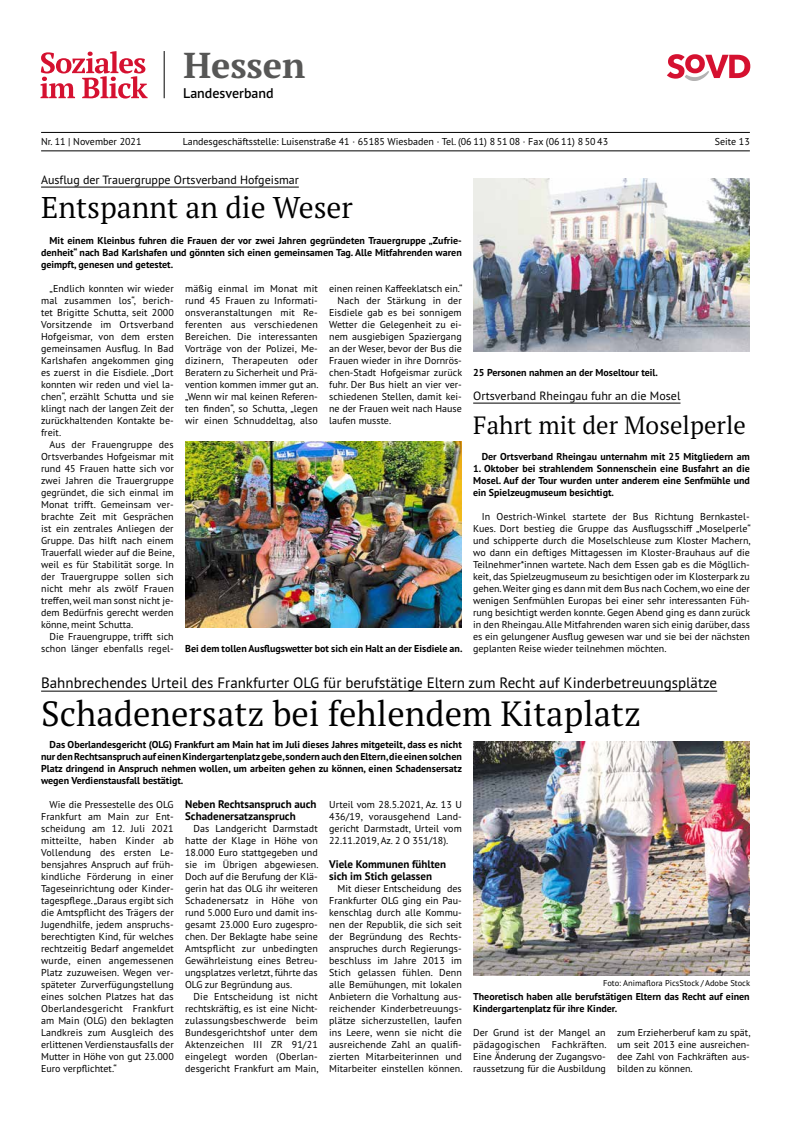
<style>
.page{position:relative;width:791px;height:1134px;background:#fff}
.page>*{position:absolute;margin:0;border:0;box-sizing:border-box;transform-origin:0 0}
.t1{font:700 36px "PT Serif Pro";color:#575756}
.t2{font:35px "PT Serif Pro";color:#000}
.t3{font:30px "PT Serif Pro";color:#000}
.t4{font:25px "PT Serif Pro";color:#000}
.t5{font:15px "PT Sans Pro";color:#000}
.t6{font:600 14px "PT Sans Pro";color:#000}
.t7{font:12px "PT Sans Pro";color:#000}
.t8{font:700 11px/12px "PT Sans Pro";color:#000}
.t9{font:10px/12px "PT Sans Pro";color:#000;text-align:justify}
.t10{font:700 10px/12px "PT Sans Pro";color:#000;text-align:justify}
.t11{font:8.5px "PT Sans Pro";color:#000}
</style>
<div class="page">
<img style="left:185px;top:441px;width:277px;height:187px">
<img style="left:473px;top:178px;width:277px;height:174px">
<hr style="left:473px;top:403px;width:207px;height:1px;background:#000">
<hr style="left:41px;top:187px;width:258px;height:1px;background:#000">
<hr style="left:41px;top:691px;width:676px;height:1px;background:#000">
<img style="left:473px;top:741px;width:277px;height:235px">
<hr style="left:164px;top:51px;width:1px;height:47px;background:#000">
<svg style="left:667px;top:54px;width:83px;height:27px"></svg>
<svg style="left:41px;top:51px;width:107px;height:48px"></svg>
<hr style="left:41px;top:132px;width:709px;height:1px;background:#000">
<hr style="left:41px;top:151px;width:709px;height:1px;background:#000">
<h1 class="t1" style="left:183px;top:41px;width:124px">Hessen</h1>
<h3 class="t6" style="left:183px;top:84px;width:92px">Landesverband</h3>
<p class="t9" style="left:41px;top:135px;width:102px">Nr. 11 | November 2021</p>
<p class="t9" style="left:183px;top:135px;width:427px">Landesgeschäftsstelle: Luisenstraße 41 · 65185 Wiesbaden · Tel. (06 11) 8 51 08 · Fax (06 11) 8 50 43</p>
<p class="t9" style="left:715px;top:135px;width:36px">Seite 13</p>
<p class="t7" style="left:41px;top:172px;width:259px">Ausflug der Trauergruppe Ortsverband Hofgeismar</p>
<h3 class="t3" style="left:41px;top:187px;width:313px">Entspannt an die Weser</h3>
<p class="t10" style="left:41px;top:234px;width:422px;text-indent:8px">Mit einem Kleinbus fuhren die Frauen der vor zwei Jahren gegründeten Trauergruppe „Zufrie&shy;denheit“ nach Bad Karlshafen und gönnten sich einen gemeinsamen Tag. Alle Mitfahrenden waren geimpft, genesen und getestet.</p>
<p class="t9" style="left:41px;top:282px;width:134px;text-indent:9px">„Endlich konnten wir wieder mal zusammen los“, berich&shy;tet Brigitte Schutta, seit 2000<br>Vorsitzende im Ortsverband Hofgeismar, von dem ersten gemeinsamen Ausflug. In Bad Karlshafen angekommen ging es zuerst in die Eisdiele. „Dort konnten wir reden und viel la&shy;chen“, erzählt Schutta und sie klingt nach der langen Zeit der zurückhaltenden Kontakte be&shy;freit.</p>
<p class="t9" style="left:41px;top:438px;width:135px;text-indent:8px">Aus der Frauengruppe des Ortsverbandes Hofgeismar mit rund 45 Frauen hatte sich vor zwei Jahren die Trauergruppe gegründet, die sich einmal im Monat trifft. Gemeinsam ver&shy;brachte Zeit mit Gesprächen ist ein zentrales Anliegen der Gruppe. Das hilft nach einem Trauerfall wieder auf die Beine, weil es für Stabilität sorge. In der Trauergruppe sollen sich nicht mehr als zwölf Frauen treffen, weil man sonst nicht je&shy;dem Bedürfnis gerecht werden könne, meint Schutta.</p>
<p class="t9" style="left:41px;top:630px;width:134px;text-align:right">Die Frauengruppe, trifft sich schon länger ebenfalls regel-</p>
<p class="t9" style="left:185px;top:282px;width:135px">mäßig einmal im Monat mit rund 45 Frauen zu Informati&shy;onsveranstaltungen mit Re&shy;ferenten aus verschiedenen Bereichen. Die interessanten Vorträge von der Polizei, Me&shy;dizinern, Therapeuten oder Beratern zu Sicherheit und Prä&shy;vention kommen immer gut an. „Wenn wir mal keinen Referen&shy;ten finden“, so Schutta, „legen wir einen Schnuddeltag, also</p>
<p class="t9" style="left:329px;top:282px;width:135px">einen reinen Kaffeeklatsch ein.“</p>
<p class="t9" style="left:338px;top:294px;width:126px">Nach der Stärkung in der</p>
<p class="t9" style="left:329px;top:306px;width:134px">Eisdiele gab es bei sonnigem</p>
<p class="t9" style="left:329px;top:318px;width:134px">Wetter die Gelegenheit zu ei-</p>
<p class="t9" style="left:329px;top:330px;width:134px">nem ausgiebigen Spaziergang</p>
<p class="t9" style="left:329px;top:342px;width:134px">an der Weser, bevor der Bus die</p>
<p class="t9" style="left:329px;top:354px;width:134px">Frauen wieder in ihre Dornrös-</p>
<p class="t9" style="left:329px;top:366px;width:134px">chen-Stadt Hofgeismar zurück</p>
<p class="t9" style="left:329px;top:378px;width:134px">fuhr. Der Bus hielt an vier ver-</p>
<p class="t9" style="left:329px;top:390px;width:134px">schiedenen Stellen, damit kei-</p>
<p class="t9" style="left:329px;top:402px;width:134px">ne der Frauen weit nach Hause</p>
<p class="t9" style="left:329px;top:414px;width:63px">laufen musste.</p>
<p class="t10" style="left:185px;top:642px;width:279px">Bei dem tollen Ausflugswetter bot sich ein Halt an der Eisdiele an.</p>
<p class="t10" style="left:473px;top:366px;width:186px">25 Personen nahmen an der Moseltour teil.</p>
<p class="t7" style="left:473px;top:388px;width:209px">Ortsverband Rheingau fuhr an die Mosel</p>
<h3 class="t4" style="left:473px;top:409px;width:274px">Fahrt mit der Moselperle</h3>
<p class="t10" style="left:482px;top:450px;width:270px">Der Ortsverband Rheingau unternahm mit 25 Mitgliedern am</p>
<p class="t10" style="left:473px;top:462px;width:278px">1. Oktober bei strahlendem Sonnenschein eine Busfahrt an die Mosel. Auf der Tour wurden unter anderem eine Senfmühle und ein Spielzeugmuseum besichtigt.</p>
<p class="t9" style="left:473px;top:510px;width:279px;text-indent:8px">In Oestrich-Winkel startete der Bus Richtung Bernkastel-Kues. Dort bestieg die Gruppe das Ausflugsschiff „Moselperle“ und schipperte durch die Moselschleuse zum Kloster Machern, wo dann ein deftiges Mittagessen im Kloster-Brauhaus auf die Teilnehmer*innen wartete. Nach dem Essen gab es die Mögllich&shy;keit, das Spielzeugmuseum zu besichtigen oder im Klosterpark zu gehen. Weiter ging es dann mit dem Bus nach Cochem, wo eine der wenigen Senfmühlen Europas bei einer sehr interessanten Füh&shy;rung besichtigt werden konnte. Gegen Abend ging es dann zurück in den Rheingau. Alle Mitfahrenden waren sich einig darüber, dass es ein gelungener Ausflug gewesen war und sie bei der nächsten geplanten Reise wieder teilnehmen möchten.</p>
<h3 class="t5" style="left:41px;top:673px;width:677px">Bahnbrechendes Urteil des Frankfurter OLG für berufstätige Eltern zum Recht auf Kinderbetreuungsplätze</h3>
<h2 class="t2" style="left:41px;top:690px;width:601px">Schadenersatz bei fehlendem Kitaplatz</h2>
<p class="t10" style="left:41px;top:738px;width:422px;text-indent:8px">Das Oberlandesgericht (OLG) Frankfurt am Main hat im Juli dieses Jahres mitgeteilt, dass es nicht nur den Rechtsanspruch auf einen Kindergartenplatz gebe, sondern auch den Eltern, die einen solchen Platz dringend in Anspruch nehmen wollen, um arbeiten gehen zu können, einen Schadensersatz wegen Verdienstausfall bestätigt.</p>
<p class="t9" style="left:41px;top:798px;width:134px;text-indent:9px">Wie die Pressestelle des OLG Frankfurt am Main zur Ent&shy;scheidung am 12. Juli 2021 mitteilte, haben Kinder ab Vollendung des ersten Le&shy;bensjahres Anspruch auf früh&shy;kindliche Förderung in einer Tageseinrichtung oder Kinder&shy;tagespflege. „Daraus ergibt sich die Amtspflicht des Trägers der Jugendhilfe, jedem anspruchs&shy;berechtigten Kind, für welches rechtzeitig Bedarf angemeldet wurde, einen angemessenen Platz zuzuweisen. Wegen ver&shy;späteter Zurverfügungstellung eines solchen Platzes hat das Oberlandesgericht Frankfurt am Main (OLG) den beklagten Landkreis zum Ausgleich des erlittenen Verdienstausfalls der Mutter in Höhe von gut 23.000<br>Euro verpflichtet.“</p>
<p class="t8" style="left:185px;top:798px;width:133px">Neben Rechtsanspruch auch<br>Schadenersatzanspruch</p>
<p class="t9" style="left:185px;top:822px;width:135px;text-indent:8px">Das Landgericht Darmstadt hatte der Klage in Höhe von 18.000 Euro stattgegeben und sie im Übrigen abgewiesen.<br>Doch auf die Berufung der Klä&shy;gerin hat das OLG ihr weiteren Schadenersatz in Höhe von rund 5.000 Euro und damit ins&shy;gesamt 23.000 Euro zugespro&shy;chen. Der Beklagte habe seine Amtspflicht zur unbedingten Gewährleistung eines Betreu&shy;ungsplatzes verletzt, führte das OLG zur Begründung aus.</p>
<p class="t9" style="left:185px;top:990px;width:135px;text-indent:8px">Die Entscheidung ist nicht rechtskräftig, es ist eine Nicht&shy;zulassungsbeschwerde beim Bundesgerichtshof unter dem Aktenzeichen III ZR 91/21 eingelegt worden (Oberlan&shy;desgericht Frankfurt am Main,</p>
<p class="t9" style="left:329px;top:798px;width:134px">Urteil vom 28.5.2021, Az. 13 U 436/19, vorausgehend Land&shy;gericht Darmstadt, Urteil vom 22.11.2019, Az. 2 O 351/18).</p>
<p class="t8" style="left:329px;top:858px;width:119px">Viele Kommunen fühlten sich im Stich gelassen</p>
<p class="t9" style="left:329px;top:882px;width:135px;text-indent:8px">Mit dieser Entscheidung des Frankfurter OLG ging ein Pau&shy;kenschlag durch alle Kommu&shy;nen der Republik, die sich seit der Begründung des Rechts&shy;anspruches durch Regierungs&shy;beschluss im Jahre 2013 im Stich gelassen fühlen. Denn alle Bemühungen, mit lokalen Anbietern die Vorhaltung aus&shy;reichender Kinderbetreuungs&shy;plätze sicherzustellen, laufen ins Leere, wenn sie nicht die ausreichende Zahl an qualifi&shy;zierten Mitarbeiterinnen und Mitarbeiter einstellen können.</p>
<p class="t11" style="left:603px;top:977px;width:149px">Foto: Animaflora PicsStock / Adobe Stock</p>
<p class="t10" style="left:473px;top:990px;width:278px">Theoretisch haben alle berufstätigen Eltern das Recht auf einen<br>Kindergartenplatz für ihre Kinder.</p>
<p class="t9" style="left:473px;top:1026px;width:135px">Der Grund ist der Mangel an pädagogischen Fachkräften.<br>Eine Änderung der Zugangsvo&shy;raussetzung für die Ausbildung</p>
<p class="t9" style="left:617px;top:1026px;width:135px">zum Erzieherberuf kam zu spät, um seit 2013 eine ausreichen&shy;dee Zahl von Fachkräften aus&shy;bilden zu können.</p>
</div>
